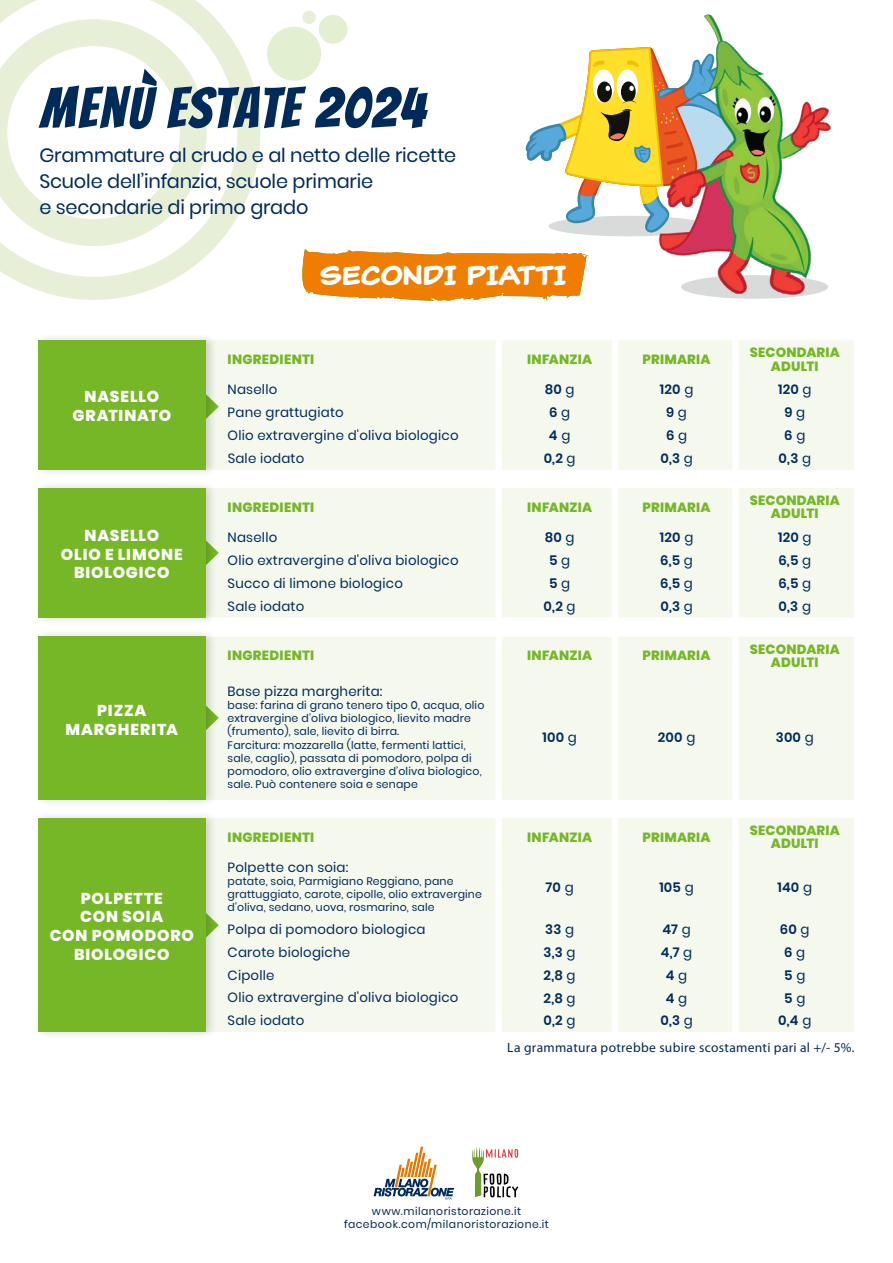
<style>
.page{position:relative;width:893px;height:1263px;background:#fff}
.page>*{position:absolute;margin:0;border:0;box-sizing:border-box;transform-origin:0 0}
.t1{font:56.7px "Bangers";letter-spacing:.025em;color:#002a5a}
.t2{font:700 27px "Classic Comic";color:#fff}
.t3{font:19.35px/26.2px "Poppins";letter-spacing:-.01em;color:#002a5a}
.t4{font:800 15.75px/18.9px "Poppins";letter-spacing:.05em;color:#fff;text-align:center}
.t5{font:13.5px "Myriad Pro";letter-spacing:.02em;color:#002a5a}
.t6{font:13.35px "Poppins";letter-spacing:.015em;color:#002a5a}
.t7{font:800 13.35px/13.4px "Poppins";letter-spacing:.015em;color:#75b726;text-align:center}
.t8{font:600 13.35px "Poppins";letter-spacing:.015em;color:#002a5a}
.t9{font:10.95px/13px "Poppins";letter-spacing:.015em;color:#002a5a}
.t10{font:10.8px/12.9px "Poppins";letter-spacing:.045em;color:#002a5a;text-align:center}
.s1{font-weight:400}
.s2{font-size:14.4px}
</style>
<div class="page">
<svg style="left:0;top:0;width:260px;height:300px"></svg>
<svg style="left:267px;top:15px;width:81px;height:66px"></svg>
<div style="left:302px;top:10px;width:14px;height:14px;background:#e7f0d7;border-radius:50%"></div>
<svg style="left:374px;top:1146px;width:80px;height:54px"></svg>
<svg style="left:472px;top:1147px;width:46px;height:50px"></svg>
<svg style="left:302px;top:249px;width:193px;height:52px;background:#ef8f23"></svg>
<img style="left:495px;top:14px;width:336px;height:286px">
<div style="left:218px;top:637px;width:636px;height:163px;background:#f4f8ed"></div>
<svg style="left:218px;top:702px;width:1px;height:32px"></svg>
<div style="left:34px;top:628px;width:184px;height:180px;background:#000;opacity:.16"></div>
<div style="left:38px;top:637px;width:167px;height:163px;background:#75b726"></div>
<div style="left:218px;top:340px;width:636px;height:130px;background:#f4f8ed"></div>
<svg style="left:218px;top:391px;width:1px;height:32px"></svg>
<div style="left:34px;top:332px;width:184px;height:146px;background:#000;opacity:.16"></div>
<div style="left:38px;top:340px;width:167px;height:130px;background:#75b726"></div>
<div style="left:218px;top:818px;width:636px;height:214px;background:#f4f8ed"></div>
<svg style="left:218px;top:909px;width:1px;height:32px"></svg>
<div style="left:34px;top:810px;width:184px;height:230px;background:#000;opacity:.16"></div>
<div style="left:38px;top:818px;width:167px;height:214px;background:#75b726"></div>
<div style="left:218px;top:488px;width:636px;height:129px;background:#f4f8ed"></div>
<svg style="left:218px;top:537px;width:1px;height:32px"></svg>
<div style="left:34px;top:480px;width:184px;height:146px;background:#000;opacity:.16"></div>
<div style="left:38px;top:488px;width:167px;height:130px;background:#75b726"></div>
<div style="left:612px;top:340px;width:6px;height:738px;background:#fff"></div>
<div style="left:495px;top:340px;width:7px;height:738px;background:#fff"></div>
<div style="left:732px;top:340px;width:7px;height:738px;background:#fff"></div>
<h1 class="t1" style="left:40px;top:75px;width:387px">Menù ESTATE 2024</h1>
<h3 class="t3" style="left:39px;top:142px;width:418px">Grammature al crudo e al netto delle ricette<br>Scuole dell’infanzia, scuole primarie<br>e secondarie di primo grado</h3>
<h3 class="t4" style="left:72px;top:387px;width:100px">NASELLO<br>GRATINATO</h3>
<h3 class="t4" style="left:61px;top:526px;width:123px">NASELLO<br>OLIO E LIMONE<br>BIOLOGICO</h3>
<h3 class="t4" style="left:66px;top:701px;width:114px">PIZZA<br>MARGHERITA</h3>
<h3 class="t4" style="left:50px;top:889px;width:146px">POLPETTE<br>CON SOIA<br>CON POMODORO<br>BIOLOGICO</h3>
<h2 class="t2" style="left:320px;top:258px;width:248px">SECONDI PIATTI</h2>
<p class="t7" style="left:228px;top:353px;width:88px">INGREDIENTI</p>
<p class="t7" style="left:527px;top:353px;width:67px">INFANZIA</p>
<p class="t7" style="left:643px;top:353px;width:69px">PRIMARIA</p>
<p class="t7" style="left:750px;top:346px;width:92px">SECONDARIA<br>ADULTI</p>
<p class="t6" style="left:228px;top:382px;width:51px">Nasello</p>
<p class="t8" style="left:545px;top:382px;width:31px">80 <span class="s1">g</span></p>
<p class="t8" style="left:660px;top:382px;width:35px">120 <span class="s1">g</span></p>
<p class="t8" style="left:778px;top:382px;width:35px">120 <span class="s1">g</span></p>
<p class="t6" style="left:228px;top:405px;width:118px">Pane grattugiato</p>
<p class="t8" style="left:549px;top:405px;width:23px">6 <span class="s1">g</span></p>
<p class="t8" style="left:666px;top:405px;width:22px">9 <span class="s1">g</span></p>
<p class="t8" style="left:784px;top:405px;width:22px">9 <span class="s1">g</span></p>
<p class="t6" style="left:228px;top:428px;width:232px">Olio extravergine d'oliva biologico</p>
<p class="t8" style="left:549px;top:428px;width:23px">4 <span class="s1">g</span></p>
<p class="t8" style="left:666px;top:428px;width:23px">6 <span class="s1">g</span></p>
<p class="t8" style="left:784px;top:428px;width:23px">6 <span class="s1">g</span></p>
<p class="t6" style="left:228px;top:450px;width:78px">Sale iodato</p>
<p class="t8" style="left:544px;top:451px;width:33px">0,2 <span class="s1">g</span></p>
<p class="t8" style="left:660px;top:451px;width:34px">0,3 <span class="s1">g</span></p>
<p class="t8" style="left:779px;top:451px;width:34px">0,3 <span class="s1">g</span></p>
<p class="t7" style="left:228px;top:500px;width:88px">INGREDIENTI</p>
<p class="t7" style="left:527px;top:500px;width:67px">INFANZIA</p>
<p class="t7" style="left:643px;top:500px;width:69px">PRIMARIA</p>
<p class="t7" style="left:750px;top:494px;width:92px">SECONDARIA<br>ADULTI</p>
<p class="t6" style="left:228px;top:530px;width:51px">Nasello</p>
<p class="t8" style="left:545px;top:530px;width:31px">80 <span class="s1">g</span></p>
<p class="t8" style="left:660px;top:530px;width:35px">120 <span class="s1">g</span></p>
<p class="t8" style="left:778px;top:530px;width:35px">120 <span class="s1">g</span></p>
<p class="t6" style="left:228px;top:552px;width:232px">Olio extravergine d'oliva biologico</p>
<p class="t8" style="left:549px;top:552px;width:23px">5 <span class="s1">g</span></p>
<p class="t8" style="left:660px;top:552px;width:34px">6,5 <span class="s1">g</span></p>
<p class="t8" style="left:778px;top:552px;width:34px">6,5 <span class="s1">g</span></p>
<p class="t6" style="left:228px;top:575px;width:177px">Succo di limone biologico</p>
<p class="t8" style="left:549px;top:575px;width:23px">5 <span class="s1">g</span></p>
<p class="t8" style="left:660px;top:575px;width:34px">6,5 <span class="s1">g</span></p>
<p class="t8" style="left:778px;top:575px;width:34px">6,5 <span class="s1">g</span></p>
<p class="t6" style="left:228px;top:598px;width:78px">Sale iodato</p>
<p class="t8" style="left:544px;top:598px;width:33px">0,2 <span class="s1">g</span></p>
<p class="t8" style="left:660px;top:598px;width:34px">0,3 <span class="s1">g</span></p>
<p class="t8" style="left:779px;top:598px;width:34px">0,3 <span class="s1">g</span></p>
<p class="t7" style="left:228px;top:649px;width:88px">INGREDIENTI</p>
<p class="t7" style="left:527px;top:649px;width:67px">INFANZIA</p>
<p class="t7" style="left:643px;top:649px;width:69px">PRIMARIA</p>
<p class="t7" style="left:750px;top:642px;width:92px">SECONDARIA<br>ADULTI</p>
<p class="t6" style="left:228px;top:684px;width:156px">Base pizza margherita:</p>
<p class="t9" style="left:228px;top:699px;width:258px">base: farina di grano tenero tipo <span class="s2">o</span>, acqua, olio extravergine d’oliva biologico, lievito madre (frumento), sale, lievito di birra.<br>Farcitura: mozzarella (latte, fermenti lattici, sale, caglio), passata di pomodoro, polpa di pomodoro, olio extravergine d’oliva biologico, sale. Può contenere soia e senape</p>
<p class="t8" style="left:542px;top:730px;width:36px">100 <span class="s1">g</span></p>
<p class="t8" style="left:658px;top:730px;width:39px">200 <span class="s1">g</span></p>
<p class="t8" style="left:776px;top:730px;width:39px">300 <span class="s1">g</span></p>
<p class="t7" style="left:228px;top:830px;width:88px">INGREDIENTI</p>
<p class="t7" style="left:527px;top:830px;width:67px">INFANZIA</p>
<p class="t7" style="left:643px;top:830px;width:69px">PRIMARIA</p>
<p class="t7" style="left:750px;top:824px;width:92px">SECONDARIA<br>ADULTI</p>
<p class="t6" style="left:228px;top:859px;width:122px">Polpette con soia:</p>
<p class="t9" style="left:228px;top:875px;width:256px">patate, soia, Parmigiano Reggiano, pane grattuggiato, carote, cipolle, olio extravergine d'oliva, sedano, uova, rosmarino, sale</p>
<p class="t8" style="left:546px;top:879px;width:30px">70 <span class="s1">g</span></p>
<p class="t8" style="left:659px;top:879px;width:36px">105 <span class="s1">g</span></p>
<p class="t8" style="left:777px;top:879px;width:36px">140 <span class="s1">g</span></p>
<p class="t6" style="left:228px;top:921px;width:199px">Polpa di pomodoro biologica</p>
<p class="t8" style="left:545px;top:921px;width:30px">33 <span class="s1">g</span></p>
<p class="t8" style="left:662px;top:921px;width:30px">47 <span class="s1">g</span></p>
<p class="t8" style="left:780px;top:921px;width:31px">60 <span class="s1">g</span></p>
<p class="t6" style="left:228px;top:944px;width:124px">Carote biologiche</p>
<p class="t8" style="left:544px;top:944px;width:33px">3,3 <span class="s1">g</span></p>
<p class="t8" style="left:661px;top:944px;width:33px">4,7 <span class="s1">g</span></p>
<p class="t8" style="left:784px;top:944px;width:23px">6 <span class="s1">g</span></p>
<p class="t6" style="left:228px;top:967px;width:48px">Cipolle</p>
<p class="t8" style="left:544px;top:967px;width:34px">2,8 <span class="s1">g</span></p>
<p class="t8" style="left:666px;top:967px;width:23px">4 <span class="s1">g</span></p>
<p class="t8" style="left:784px;top:967px;width:23px">5 <span class="s1">g</span></p>
<p class="t6" style="left:228px;top:990px;width:232px">Olio extravergine d'oliva biologico</p>
<p class="t8" style="left:544px;top:990px;width:34px">2,8 <span class="s1">g</span></p>
<p class="t8" style="left:666px;top:990px;width:23px">4 <span class="s1">g</span></p>
<p class="t8" style="left:784px;top:990px;width:23px">5 <span class="s1">g</span></p>
<p class="t6" style="left:228px;top:1013px;width:78px">Sale iodato</p>
<p class="t8" style="left:544px;top:1013px;width:33px">0,2 <span class="s1">g</span></p>
<p class="t8" style="left:660px;top:1013px;width:34px">0,3 <span class="s1">g</span></p>
<p class="t8" style="left:778px;top:1013px;width:35px">0,4 <span class="s1">g</span></p>
<p class="t5" style="left:507px;top:1040px;width:349px">La grammatura potrebbe subire scostamenti pari al +/- 5%.</p>
<p class="t10" style="left:344px;top:1205px;width:206px">www.milanoristorazione.it facebook.com/milanoristorazione.it</p>
</div>
